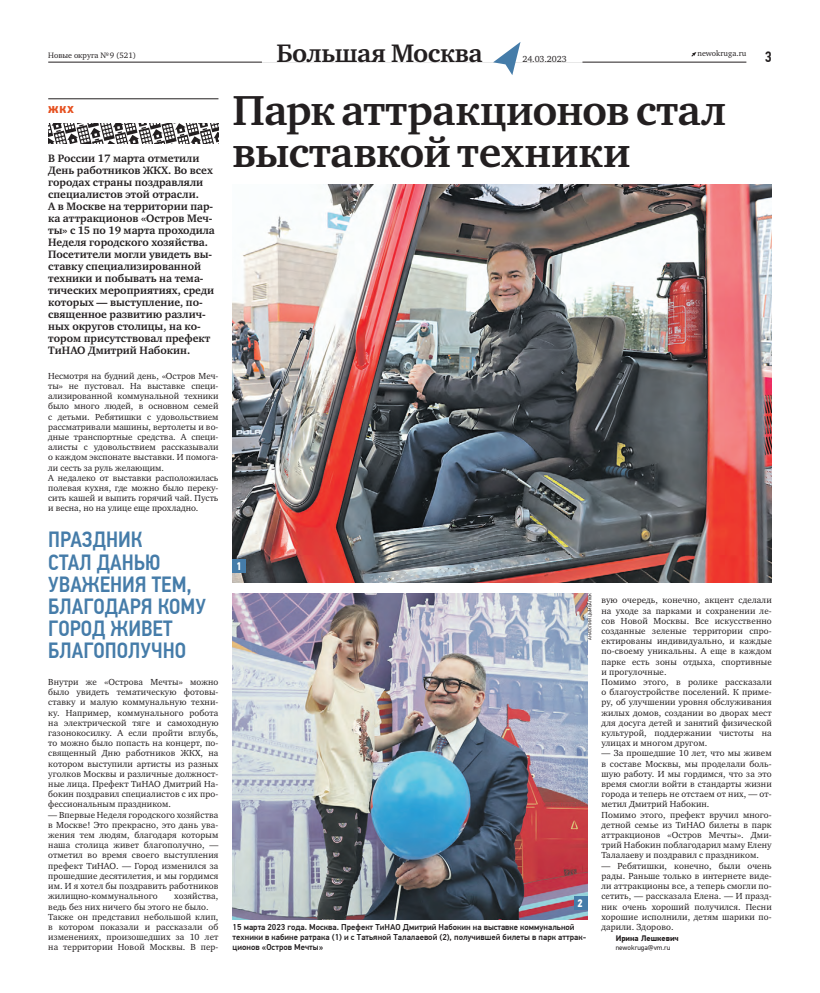
<style>
.page{position:relative;width:820px;height:993px;background:#fff}
.page>*{position:absolute;margin:0;border:0;box-sizing:border-box;transform-origin:0 0}
.t1{font:700 43px/42px "Charter ITC";letter-spacing:-.015em;color:#231f20}
.t2{font:700 26px "Charter ITC";letter-spacing:-.02em;color:#231f20}
.t3{font:500 22px/22px "PF Din Text Cond Pro";color:#457ca9}
.t4{font:500 15px "PF Din Text Cond Pro";color:#231f20}
.t5{font:700 11px/12px "Charter ITC";color:#231f20}
.t6{font:700 11px "PF Din Text Cond Pro";color:#fff}
.t7{font:900 10px "PF Din Text Pro";color:#e65120}
.t8{font:9px/10.2px "Charter ITC";letter-spacing:.01em;color:#231f20}
.t9{font:500 8.5px/10.2px "PF Din Text Pro";color:#231f20}
.t10{font:8px "Charter ITC";color:#231f20}
.t11{font:700 8px "PF Din Text Pro";color:#231f20}
.t12{font:7px "PF Din Text Pro";color:#231f20}
.t13{font:4.5px "PF Din Text Pro";color:#231f20}
</style>
<div class="page">
<svg style="left:691px;top:52px;width:5px;height:5px"></svg>
<hr style="left:48px;top:62px;width:698px;height:1px;background:#231f20">
<div style="left:262px;top:43px;width:320px;height:20px;background:#fff"></div>
<svg style="left:493px;top:42px;width:27px;height:33px"></svg>
<svg style="left:48px;top:123px;width:171px;height:21px"></svg>
<hr style="left:48px;top:99px;width:170px;height:1px;background:#231f20">
<img style="left:232px;top:185px;width:539px;height:397px">
<img style="left:232px;top:593px;width:355px;height:326px">
<div style="left:232px;top:559px;width:14px;height:13px;background:#457ca9"></div>
<div style="left:574px;top:896px;width:13px;height:13px;background:#457ca9"></div>
<p class="t10" style="left:48px;top:50px;width:89px">Новые округа № 9 (521)</p>
<p class="t7" style="left:48px;top:106px;width:27px">ЖКХ</p>
<p class="t5" style="left:48px;top:152px;width:168px">В России 17 марта отметили<br>День работников ЖКХ. Во всех городах страны поздравляли специалистов этой отрасли.<br>А в Москве на территории пар&shy;ка аттракционов «Остров Меч&shy;ты» с 15 по 19 марта проходила<br>Неделя городского хозяйства.<br>Посетители могли увидеть вы&shy;ставку специализированной техники и побывать на тема&shy;тических мероприятиях, среди которых — выступление, по&shy;священное развитию различ&shy;ных округов столицы, на ко&shy;тором присутствовал префект<br>ТиНАО Дмитрий Набокин.</p>
<p class="t8" style="left:48px;top:370px;width:172px">Несмотря на будний день, «Остров Меч&shy;ты» не пустовал. На выставке специ&shy;ализированной коммунальной техники было много людей, в основном семей с детьми. Ребятишки с удовольствием рассматривали машины, вертолеты и во&shy;дные транспортные средства. А специ&shy;алисты с удовольствием рассказывали о каждом экспонате выставки. И помога&shy;ли сесть за руль желающим.<br>А недалеко от выставки расположилась полевая кухня, где можно было переку&shy;сить кашей и выпить горячий чай. Пусть и весна, но на улице еще прохладно.</p>
<h3 class="t3" style="left:48px;top:531px;width:159px">ПРАЗДНИК<br>СТАЛ ДАНЬЮ<br>УВАЖЕНИЯ ТЕМ,<br>БЛАГОДАРЯ КОМУ<br>ГОРОД ЖИВЕТ<br>БЛАГОПОЛУЧНО</h3>
<p class="t8" style="left:48px;top:676px;width:172px;text-align:justify">Внутри же «Острова Мечты» можно было увидеть тематическую фотовы&shy;ставку и малую коммунальную техни&shy;ку. Например, коммунального робота на электрической тяге и самоходную газонокосилку. А если пройти вглубь, то можно было попасть на концерт, по&shy;священный Дню работников ЖКХ, на котором выступили артисты из разных уголков Москвы и различные должност&shy;ные лица. Префект ТиНАО Дмитрий На&shy;бокин поздравил специалистов с их про&shy;фессиональным праздником.</p>
<p class="t8" style="left:48px;top:809px;width:172px;text-align:justify">— Впервые Неделя городского хозяйства в Москве! Это прекрасно, это дань ува&shy;жения тем людям, благодаря которым наша столица живет благополучно, — отметил во время своего выступления префект ТиНАО. — Город изменился за прошедшие десятилетия, и мы гордимся им. И я хотел бы поздравить работников жилищно-коммунального</p>
<p class="t8" style="left:48px;top:890px;width:172px;text-indent:126px">хозяйства, ведь без них ничего бы этого не было.<br>Также он представил небольшой клип, в котором показали и рассказали об изменениях, произошедших за 10 лет на территории Новой Москвы. В пер-</p>
<h2 class="t2" style="left:276px;top:37px;width:207px">Большая Москва</h2>
<p class="t10" style="left:697px;top:48px;width:51px">newokruga.ru</p>
<p class="t8" style="left:522px;top:54px;width:46px">24.03.2023</p>
<h1 class="t1" style="left:232px;top:89px;width:495px">Парк аттракционов стал выставкой техники</h1>
<h3 class="t4" style="left:764px;top:51px;width:8px">3</h3>
<p class="t6" style="left:236px;top:561px;width:7px">1</p>
<p class="t13" style="left:587px;top:639px;width:48px;rotate:-90deg">АНАТОЛИЙ ЦЫМБАЛЮК</p>
<p class="t6" style="left:577px;top:898px;width:7px">2</p>
<p class="t9" style="left:232px;top:922px;width:355px">15 марта 2023 года. Москва. Префект ТиНАО Дмитрий Набокин на выставке коммунальной техники в кабине ратрака (1) и с Татьяной Талалаевой (2), получившей билеты в парк аттрак&shy;ционов «Остров Мечты»</p>
<p class="t8" style="left:601px;top:595px;width:172px">вую очередь, конечно, акцент сделали на уходе за парками и сохранении ле&shy;сов Новой Москвы. Все искусственно созданные зеленые территории спро&shy;ектированы индивидуально, и каждые по-своему уникальны. А еще в каждом парке есть зоны отдыха, спортивные и прогулочные.<br>Помимо этого, в ролике рассказали о благоустройстве поселений. К приме&shy;ру, об улучшении уровня обслуживания жилых домов, создании во дворах мест для досуга детей и занятий физической культурой, поддержании чистоты на улицах и многом другом.</p>
<p class="t8" style="left:601px;top:748px;width:172px">— За прошедшие 10 лет, что мы живем в составе Москвы, мы проделали боль&shy;шую работу. И мы гордимся, что за это время смогли войти в стандарты жизни города и теперь не отстаем от них, — от&shy;метил Дмитрий Набокин.<br>Помимо этого, префект вручил много&shy;детной семье из ТиНАО билеты в парк аттракционов «Остров Мечты». Дми&shy;трий Набокин поблагодарил маму Елену Талалаеву и поздравил с праздником.</p>
<p class="t8" style="left:601px;top:860px;width:172px;text-align:justify">— Ребятишки, конечно, были очень рады. Раньше только в интернете виде&shy;ли аттракционы все, а теперь смогли по&shy;сетить, — рассказала Елена. — И празд&shy;ник очень хороший получился. Песни хорошие исполнили, детям шарики по&shy;дарили. Здорово.</p>
<p class="t11" style="left:615px;top:935px;width:64px">Ирина Лешкевич</p>
<p class="t12" style="left:615px;top:944px;width:56px">newokruga@vm.ru</p>
</div>
